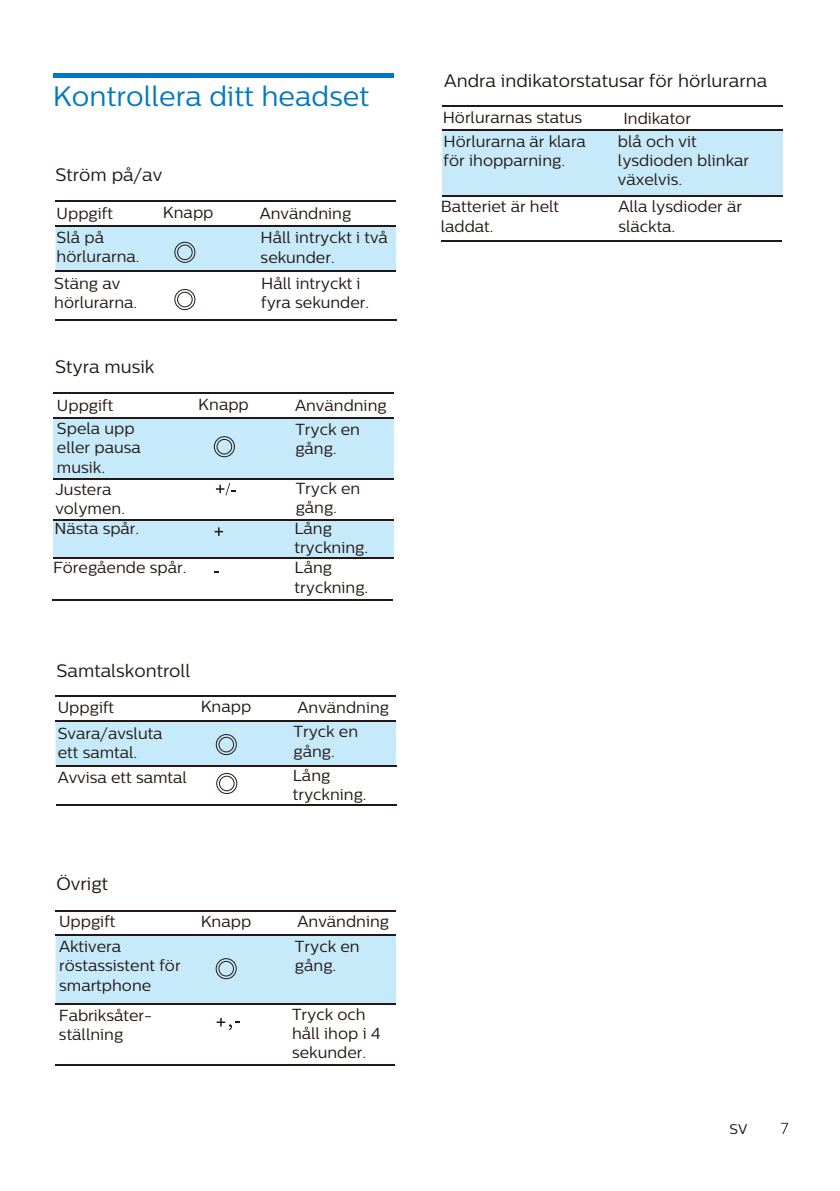
<style>
.page{position:relative;width:840px;height:1191px;background:#fff}
.page>*{position:absolute;margin:0;border:0;box-sizing:border-box;transform-origin:0 0}
.t1{font:28px "Centrale Sans";color:#0079c2}
.t2{font:18px "Centrale Sans";color:#231815}
.t3{font:16px/19.2px "Centrale Sans";color:#231815}
.t4{font:14px "Centrale Sans";color:#231815}
</style>
<div class="page">
<svg style="left:780px;top:1122px;width:7px;height:12px"></svg>
<div style="left:607px;top:130px;width:175px;height:65px;background:#c6eafa"></div>
<div style="left:442px;top:130px;width:165px;height:65px;background:#c6eafa"></div>
<hr style="left:442px;top:105px;width:165px;height:1px;background:#231815">
<hr style="left:607px;top:105px;width:175px;height:1px;background:#231815">
<hr style="left:442px;top:130px;width:165px;height:1px;background:#231815">
<hr style="left:607px;top:130px;width:175px;height:1px;background:#231815">
<hr style="left:442px;top:195px;width:165px;height:1px;background:#231815">
<hr style="left:607px;top:195px;width:175px;height:1px;background:#231815">
<hr style="left:440px;top:240px;width:165px;height:1px;background:#231815">
<hr style="left:605px;top:240px;width:175px;height:1px;background:#231815">
<div style="left:56px;top:226px;width:340px;height:45px;background:#c6eafa"></div>
<hr style="left:56px;top:201px;width:96px;height:1px;background:#231815">
<hr style="left:152px;top:201px;width:91px;height:1px;background:#231815">
<hr style="left:243px;top:201px;width:153px;height:1px;background:#231815">
<hr style="left:56px;top:225px;width:96px;height:1px;background:#231815">
<hr style="left:152px;top:225px;width:91px;height:1px;background:#231815">
<hr style="left:243px;top:225px;width:153px;height:1px;background:#231815">
<hr style="left:56px;top:271px;width:96px;height:1px;background:#231815">
<hr style="left:152px;top:271px;width:91px;height:1px;background:#231815">
<hr style="left:243px;top:271px;width:153px;height:1px;background:#231815">
<hr style="left:56px;top:320px;width:96px;height:1px;background:#231815">
<hr style="left:152px;top:320px;width:91px;height:1px;background:#231815">
<hr style="left:243px;top:320px;width:153px;height:1px;background:#231815">
<div style="left:284px;top:519px;width:110px;height:38px;background:#c6eafa"></div>
<div style="left:187px;top:519px;width:97px;height:38px;background:#c6eafa"></div>
<div style="left:54px;top:519px;width:133px;height:38px;background:#c6eafa"></div>
<div style="left:284px;top:418px;width:110px;height:61px;background:#c6eafa"></div>
<div style="left:187px;top:418px;width:97px;height:61px;background:#c6eafa"></div>
<div style="left:54px;top:418px;width:133px;height:61px;background:#c6eafa"></div>
<hr style="left:54px;top:393px;width:133px;height:1px;background:#231815">
<hr style="left:187px;top:393px;width:97px;height:1px;background:#231815">
<hr style="left:284px;top:393px;width:110px;height:1px;background:#231815">
<hr style="left:54px;top:417px;width:133px;height:1px;background:#231815">
<hr style="left:187px;top:417px;width:97px;height:1px;background:#231815">
<hr style="left:284px;top:417px;width:110px;height:1px;background:#231815">
<hr style="left:54px;top:479px;width:133px;height:1px;background:#231815">
<hr style="left:187px;top:479px;width:97px;height:1px;background:#231815">
<hr style="left:284px;top:479px;width:110px;height:1px;background:#231815">
<hr style="left:54px;top:519px;width:133px;height:1px;background:#231815">
<hr style="left:187px;top:519px;width:97px;height:1px;background:#231815">
<hr style="left:284px;top:519px;width:110px;height:1px;background:#231815">
<hr style="left:53px;top:557px;width:133px;height:1px;background:#231815">
<hr style="left:186px;top:557px;width:98px;height:1px;background:#231815">
<hr style="left:284px;top:557px;width:109px;height:1px;background:#231815">
<hr style="left:52px;top:599px;width:133px;height:1px;background:#231815">
<hr style="left:185px;top:599px;width:98px;height:1px;background:#231815">
<hr style="left:283px;top:599px;width:109px;height:1px;background:#231815">
<svg style="left:216px;top:483px;width:19px;height:12px"></svg>
<svg style="left:214px;top:527px;width:9px;height:9px"></svg>
<div style="left:56px;top:721px;width:340px;height:45px;background:#c6eafa"></div>
<hr style="left:56px;top:696px;width:108px;height:1px;background:#231815">
<hr style="left:164px;top:696px;width:114px;height:1px;background:#231815">
<hr style="left:278px;top:696px;width:118px;height:1px;background:#231815">
<hr style="left:56px;top:720px;width:108px;height:1px;background:#231815">
<hr style="left:164px;top:720px;width:114px;height:1px;background:#231815">
<hr style="left:278px;top:720px;width:118px;height:1px;background:#231815">
<hr style="left:56px;top:766px;width:108px;height:1px;background:#231815">
<hr style="left:164px;top:766px;width:114px;height:1px;background:#231815">
<hr style="left:278px;top:766px;width:118px;height:1px;background:#231815">
<hr style="left:56px;top:804px;width:108px;height:1px;background:#231815">
<hr style="left:164px;top:804px;width:114px;height:1px;background:#231815">
<hr style="left:278px;top:804px;width:118px;height:1px;background:#231815">
<hr style="left:53px;top:73px;width:340px;height:4px;background:#0079c2">
<div style="left:174px;top:242px;width:21px;height:21px;border:1px solid #231815;border-radius:50%"></div>
<div style="left:177px;top:244px;width:15px;height:16px;border:1px solid #231815;border-radius:50%"></div>
<div style="left:174px;top:289px;width:21px;height:21px;border:1px solid #231815;border-radius:50%"></div>
<div style="left:177px;top:292px;width:15px;height:15px;border:1px solid #231815;border-radius:50%"></div>
<div style="left:214px;top:436px;width:21px;height:21px;border:1px solid #231815;border-radius:50%"></div>
<div style="left:216px;top:439px;width:16px;height:15px;border:1px solid #231815;border-radius:50%"></div>
<div style="left:216px;top:734px;width:21px;height:21px;border:1px solid #231815;border-radius:50%"></div>
<div style="left:218px;top:737px;width:16px;height:15px;border:1px solid #231815;border-radius:50%"></div>
<div style="left:216px;top:773px;width:21px;height:21px;border:1px solid #231815;border-radius:50%"></div>
<div style="left:219px;top:775px;width:15px;height:16px;border:1px solid #231815;border-radius:50%"></div>
<div style="left:56px;top:935px;width:340px;height:68px;background:#c6eafa"></div>
<hr style="left:56px;top:910px;width:108px;height:1px;background:#231815">
<hr style="left:164px;top:910px;width:114px;height:1px;background:#231815">
<hr style="left:278px;top:910px;width:118px;height:1px;background:#231815">
<hr style="left:56px;top:934px;width:108px;height:1px;background:#231815">
<hr style="left:164px;top:934px;width:114px;height:1px;background:#231815">
<hr style="left:278px;top:934px;width:118px;height:1px;background:#231815">
<hr style="left:55px;top:1003px;width:109px;height:1px;background:#231815">
<hr style="left:164px;top:1003px;width:114px;height:1px;background:#231815">
<hr style="left:278px;top:1003px;width:118px;height:1px;background:#231815">
<hr style="left:55px;top:1064px;width:108px;height:1px;background:#231815">
<hr style="left:163px;top:1064px;width:114px;height:1px;background:#231815">
<hr style="left:277px;top:1064px;width:118px;height:1px;background:#231815">
<div style="left:215px;top:958px;width:21px;height:21px;border:1px solid #231815;border-radius:50%"></div>
<div style="left:218px;top:961px;width:16px;height:15px;border:1px solid #231815;border-radius:50%"></div>
<svg style="left:216px;top:1018px;width:24px;height:12px"></svg>
<h1 class="t1" style="left:53px;top:80px;width:318px">Kontrollera ditt headset</h1>
<p class="t2" style="left:56px;top:164px;width:108px">Ström på/av</p>
<p class="t3" style="left:57px;top:203px;width:58px">Uppgift</p>
<p class="t3" style="left:163px;top:203px;width:52px">Knapp</p>
<p class="t3" style="left:259px;top:203px;width:93px">Användning</p>
<p class="t3" style="left:57px;top:227px;width:84px">Slå på hörlurarna.</p>
<p class="t3" style="left:54px;top:273px;width:84px">Stäng av hörlurarna.</p>
<p class="t2" style="left:55px;top:356px;width:101px">Styra musik</p>
<p class="t3" style="left:260px;top:228px;width:129px">Håll intryckt i två sekunder.</p>
<p class="t3" style="left:261px;top:273px;width:110px">Håll intryckt i fyra sekunder.</p>
<p class="t3" style="left:57px;top:395px;width:58px">Uppgift</p>
<p class="t3" style="left:198px;top:395px;width:52px">Knapp</p>
<p class="t3" style="left:295px;top:395px;width:93px">Användning</p>
<p class="t3" style="left:57px;top:419px;width:85px">Spela upp eller pausa musik.</p>
<p class="t3" style="left:295px;top:419px;width:66px">Tryck en gång.</p>
<p class="t3" style="left:55px;top:479px;width:71px">Justera volymen.</p>
<p class="t3" style="left:295px;top:478px;width:66px">Tryck en gång.</p>
<p class="t3" style="left:54px;top:519px;width:86px">Nästa spår.</p>
<p class="t3" style="left:294px;top:518px;width:75px">Lång tryckning.</p>
<p class="t3" style="left:53px;top:557px;width:135px">Föregående spår.</p>
<p class="t2" style="left:56px;top:660px;width:135px">Samtalskontroll</p>
<p class="t3" style="left:294px;top:558px;width:75px">Lång tryckning.</p>
<p class="t3" style="left:58px;top:697px;width:58px">Uppgift</p>
<p class="t3" style="left:200px;top:697px;width:52px">Knapp</p>
<p class="t3" style="left:297px;top:697px;width:93px">Användning</p>
<p class="t3" style="left:58px;top:723px;width:106px">Svara/avsluta ett samtal.</p>
<p class="t3" style="left:293px;top:722px;width:66px">Tryck en gång.</p>
<p class="t3" style="left:58px;top:767px;width:131px">Avvisa ett samtal</p>
<p class="t2" style="left:56px;top:873px;width:53px">Övrigt</p>
<p class="t3" style="left:293px;top:765px;width:75px">Lång tryckning.</p>
<p class="t3" style="left:59px;top:911px;width:58px">Uppgift</p>
<p class="t3" style="left:200px;top:911px;width:52px">Knapp</p>
<p class="t3" style="left:297px;top:912px;width:93px">Användning</p>
<p class="t3" style="left:59px;top:936px;width:123px">Aktivera röstassistent för smartphone</p>
<p class="t3" style="left:59px;top:1005px;width:95px">Fabriksåter&shy;ställning</p>
<p class="t3" style="left:295px;top:936px;width:66px">Tryck en gång.</p>
<p class="t3" style="left:292px;top:1004px;width:90px">Tryck och håll ihop i 4 sekunder.</p>
<p class="t2" style="left:444px;top:70px;width:324px">Andra indikatorstatusar för hörlurarna</p>
<p class="t3" style="left:442px;top:107px;width:141px">Hörlurarnas status</p>
<p class="t3" style="left:623px;top:108px;width:69px">Indikator</p>
<p class="t3" style="left:443px;top:132px;width:144px">Hörlurarna är klara för ihopparning.</p>
<p class="t3" style="left:617px;top:132px;width:132px">blå och vit lysdioden blinkar växelvis.</p>
<p class="t3" style="left:440px;top:197px;width:120px">Batteriet är helt laddat.</p>
<p class="t3" style="left:618px;top:197px;width:125px">Alla lysdioder är släckta.</p>
<p class="t4" style="left:729px;top:1121px;width:19px">SV</p>
</div>
